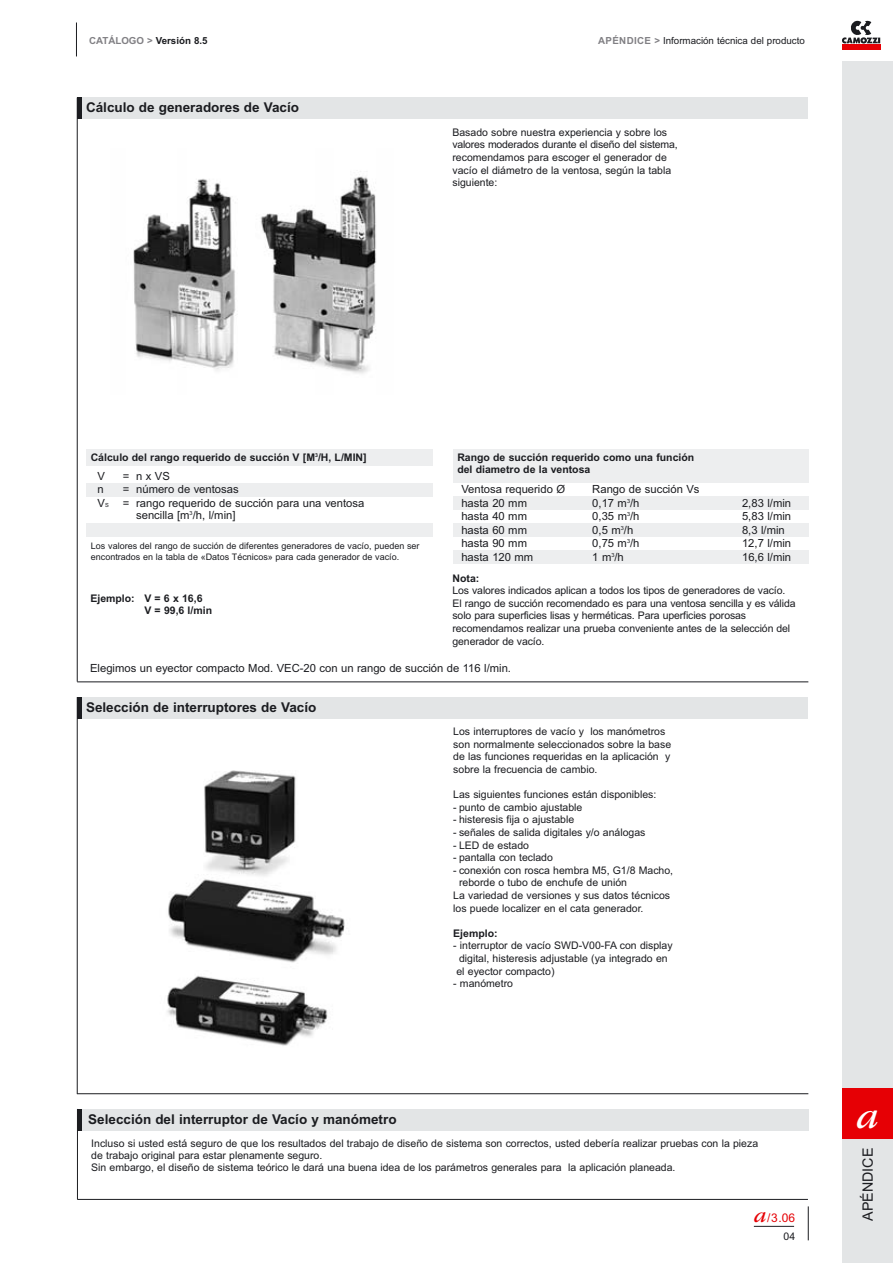
<style>
.page{position:relative;width:893px;height:1263px;background:#fff}
.page>*{position:absolute;margin:0;border:0;box-sizing:border-box;transform-origin:0 0}
.t1{font:italic 37.5px "ITC Garamond Std";color:#fff}
.t2{font:14.25px "Arial";color:#1b1c20}
.t3{font:700 13.5px "Arial";color:#1b1c20}
.t4{font:12px "Arial";color:#e60005}
.t5{font:11.25px/12px "Arial";color:#1b1c20}
.t6{font:10.5px/12.6px "Arial";color:#1b1c20}
.t7{font:700 10.5px/12.6px "Arial";color:#1b1c20}
.t8{font:9.75px "Arial";color:#1b1c20}
.t9{font:700 9.75px "Arial";color:#1b1c20}
.t10{font:9px/10.8px "Arial";color:#1b1c20}
.s1{color:#818084}
.s2{font-weight:700;color:#818084}
.s3{font-size:5.7px}
.s4{font-family:"ITC Garamond Std";font-style:italic;font-size:21px}
</style>
<div class="page">
<hr style="left:76px;top:23px;width:1px;height:33px;background:#1b1c20">
<hr style="left:808px;top:1206px;width:1px;height:34px;background:#1b1c20">
<hr style="left:754px;top:1226px;width:40px;height:1px;background:#1b1c20">
<hr style="left:77px;top:1199px;width:731px;height:1px;background:#1b1c20">
<div style="left:77px;top:98px;width:731px;height:21px;background:#e3e5e6"></div>
<hr style="left:77px;top:98px;width:4px;height:21px;background:#1b1c20">
<hr style="left:77px;top:682px;width:731px;height:1px;background:#1b1c20">
<hr style="left:77px;top:98px;width:1px;height:584px;background:#1b1c20">
<div style="left:86px;top:449px;width:347px;height:17px;background:#edeeef"></div>
<div style="left:86px;top:483px;width:347px;height:13px;background:#edeeef"></div>
<div style="left:86px;top:524px;width:347px;height:13px;background:#edeeef"></div>
<div style="left:453px;top:449px;width:355px;height:33px;background:#edeeef"></div>
<div style="left:453px;top:497px;width:355px;height:13px;background:#edeeef"></div>
<div style="left:453px;top:524px;width:355px;height:13px;background:#edeeef"></div>
<div style="left:453px;top:551px;width:355px;height:13px;background:#edeeef"></div>
<div style="left:77px;top:697px;width:731px;height:21px;background:#e3e5e6"></div>
<hr style="left:77px;top:697px;width:4px;height:21px;background:#1b1c20">
<hr style="left:77px;top:1093px;width:731px;height:1px;background:#1b1c20">
<hr style="left:77px;top:697px;width:1px;height:397px;background:#1b1c20">
<img style="left:133px;top:171px;width:244px;height:203px">
<img style="left:167px;top:770px;width:178px;height:276px">
<div style="left:77px;top:1109px;width:731px;height:21px;background:#e3e5e6"></div>
<div style="left:77px;top:1109px;width:5px;height:21px;background:#1b1c20"></div>
<hr style="left:77px;top:1109px;width:1px;height:90px;background:#1b1c20">
<div style="left:842px;top:62px;width:51px;height:1201px;background:#e3e5e6"></div>
<div style="left:842px;top:1089px;width:51px;height:50px;background:#e60005"></div>
<svg style="left:842px;top:21px;width:38px;height:23px"></svg>
<div style="left:842px;top:45px;width:38px;height:5px;background:#e60005"></div>
<p class="t9" style="left:89px;top:37px;width:120px"><span class="s1">CATÁLOGO &gt;</span> Versión 8.5</p>
<p class="t8" style="left:598px;top:37px;width:208px"><span class="s2">APÉNDICE &gt;</span> Información técnica del producto</p>
<p class="t3" style="left:86px;top:103px;width:215px">Cálculo de generadores de Vacío</p>
<p class="t6" style="left:452px;top:127px;width:227px">Basado sobre nuestra experiencia y sobre los valores moderados durante el diseño del sistema, recomendamos para escoger el generador de vacío el diámetro de la ventosa, según la tabla siguiente:</p>
<p class="t7" style="left:91px;top:452px;width:277px">Cálculo del rango requerido de succión V [M<sup>3</sup>/H, L/MIN]</p>
<p class="t5" style="left:98px;top:471px;width:9px">V</p>
<p class="t5" style="left:123px;top:471px;width:48px">= n x VS</p>
<p class="t5" style="left:98px;top:484px;width:8px">n</p>
<p class="t5" style="left:123px;top:484px;width:117px">= número de ventosas</p>
<p class="t5" style="left:98px;top:498px;width:13px">V<span class="s3">S</span></p>
<p class="t5" style="left:136px;top:498px;width:230px;text-indent:-13px">= rango requerido de succión para una ventosa sencilla [m<sup>3</sup>/h, l/min]</p>
<p class="t10" style="left:91px;top:542px;width:330px">Los valores del rango de succión de diferentes generadores de vacío, pueden ser encontrados en la tabla de «Datos Técnicos» para cada generador de vacío.</p>
<p class="t7" style="left:144px;top:593px;width:69px;line-height:12px;text-indent:-54px">Ejemplo: V = 6 x 16,6<br>V = 99,6 l/min</p>
<p class="t7" style="left:457px;top:452px;width:238px">Rango de succión requerido como una función del diametro de la ventosa</p>
<p class="t5" style="left:461px;top:484px;width:105px">Ventosa requerido Ø</p>
<p class="t5" style="left:592px;top:484px;width:109px">Rango de succión Vs</p>
<p class="t5" style="left:461px;top:498px;width:67px">hasta 20 mm</p>
<p class="t5" style="left:592px;top:498px;width:49px">0,17 m<sup>3</sup>/h</p>
<p class="t5" style="left:742px;top:498px;width:51px">2,83 l/min</p>
<p class="t5" style="left:461px;top:511px;width:67px">hasta 40 mm</p>
<p class="t5" style="left:592px;top:511px;width:49px">0,35 m<sup>3</sup>/h</p>
<p class="t5" style="left:742px;top:511px;width:51px">5,83 l/min</p>
<p class="t5" style="left:461px;top:525px;width:67px">hasta 60 mm</p>
<p class="t5" style="left:592px;top:525px;width:42px">0,5 m<sup>3</sup>/h</p>
<p class="t5" style="left:742px;top:525px;width:44px">8,3 l/min</p>
<p class="t5" style="left:461px;top:538px;width:67px">hasta 90 mm</p>
<p class="t5" style="left:592px;top:538px;width:49px">0,75 m<sup>3</sup>/h</p>
<p class="t5" style="left:742px;top:538px;width:51px">12,7 l/min</p>
<p class="t5" style="left:461px;top:552px;width:73px">hasta 120 mm</p>
<p class="t5" style="left:592px;top:552px;width:33px">1 m<sup>3</sup>/h</p>
<p class="t5" style="left:742px;top:552px;width:51px">16,6 l/min</p>
<p class="t7" style="left:452px;top:573px;width:28px">Nota:</p>
<p class="t6" style="left:452px;top:585px;width:345px">Los valores indicados aplican a todos los tipos de generadores de vacío.<br>El rango de succión recomendado es para una ventosa sencilla y es válida solo para superficies lisas y herméticas. Para uperficies porosas recomendamos realizar una prueba conveniente antes de la selección del generador de vacío.</p>
<p class="t5" style="left:90px;top:663px;width:422px">Elegimos un eyector compacto Mod. VEC-20 con un rango de succión de 116 l/min.</p>
<p class="t3" style="left:86px;top:702px;width:232px">Selección de interruptores de Vacío</p>
<p class="t6" style="left:453px;top:726px;width:219px">Los interruptores de vacío y los manómetros son normalmente seleccionados sobre la base de las funciones requeridas en la aplicación y sobre la frecuencia de cambio.</p>
<p class="t6" style="left:453px;top:789px;width:205px">Las siguientes funciones están disponibles:</p>
<p class="t6" style="left:453px;top:802px;width:131px">- punto de cambio ajustable</p>
<p class="t6" style="left:453px;top:814px;width:123px">- histeresis fija o ajustable</p>
<p class="t6" style="left:453px;top:827px;width:194px">- señales de salida digitales y/o análogas</p>
<p class="t6" style="left:453px;top:840px;width:77px">- LED de estado</p>
<p class="t6" style="left:453px;top:852px;width:101px">- pantalla con teclado</p>
<p class="t6" style="left:453px;top:865px;width:221px">- conexión con rosca hembra M5, G1/8 Macho,</p>
<p class="t6" style="left:459px;top:877px;width:170px">reborde o tubo de enchufe de unión</p>
<p class="t6" style="left:453px;top:890px;width:218px">La variedad de versiones y sus datos técnicos</p>
<p class="t6" style="left:453px;top:903px;width:192px">los puede localizer en el cata generador.</p>
<p class="t7" style="left:453px;top:928px;width:46px">Ejemplo:</p>
<p class="t6" style="left:456px;top:940px;width:218px;text-indent:-3px">- interruptor de vacío SWD-V00-FA con display digital, histeresis adjustable (ya integrado en el eyector compacto)</p>
<p class="t6" style="left:453px;top:978px;width:61px">- manómetro</p>
<p class="t3" style="left:88px;top:1114px;width:310px">Selección del interruptor de Vacío y manómetro</p>
<p class="t6" style="left:91px;top:1139px;width:668px;line-height:12px">Incluso si usted está seguro de que los resultados del trabajo de diseño de sistema son correctos, usted debería realizar pruebas con la pieza de trabajo original para estar plenamente seguro.<br>Sin embargo, el diseño de sistema teórico le dará una buena idea de los parámetros generales para la aplicación planeada.</p>
<p class="t4" style="left:754px;top:1213px;width:43px"><span class="s4">a</span>/3.06</p>
<p class="t6" style="left:784px;top:1231px;width:13px">04</p>
<h1 class="t1" style="left:856px;top:1093px;width:24px">a</h1>
<h2 class="t2" style="left:862px;top:1220px;width:74px;rotate:-90deg">APÉNDICE</h2>
</div>
